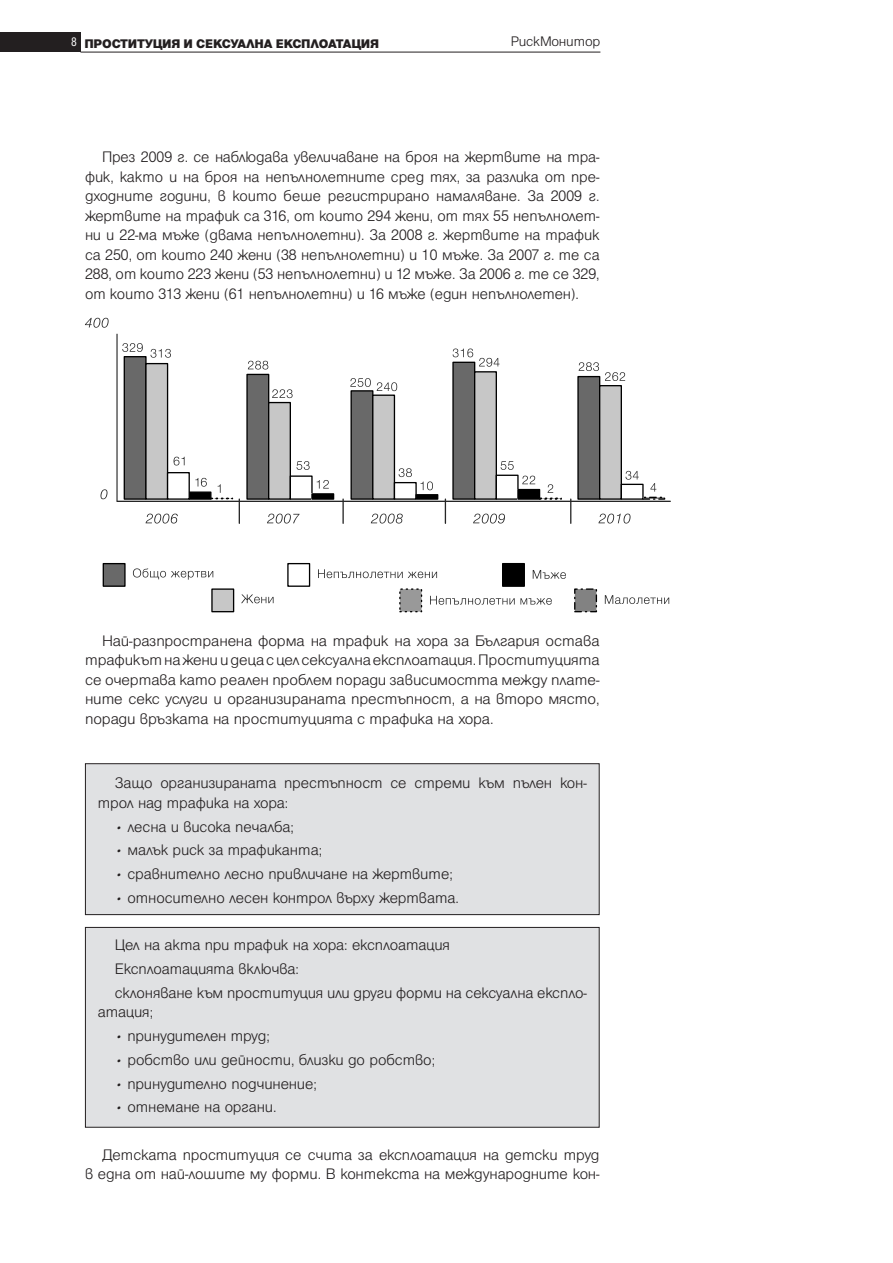
<style>
.page{position:relative;width:893px;height:1263px;background:#fff}
.page>*{position:absolute;margin:0;border:0;box-sizing:border-box;transform-origin:0 0}
.t1{font:300 16.5px/19.5px "Helen Bg";letter-spacing:-.01em;color:#231f20;text-align:justify}
.t2{font:300 15px "Helen Bg";letter-spacing:-.01em;color:#231f20}
.t3{font:900 13.5px "Helen Bg";letter-spacing:-.01em;color:#231f20}
.s1{font-weight:700;font-style:italic}
</style>
<div class="page">
<hr style="left:81px;top:52px;width:519px;height:1px;background:#231f20">
<div style="left:0;top:32px;width:81px;height:20px;background:#231f20"></div>
<div style="left:85px;top:927px;width:514px;height:200px;background:#e0e1e3"></div>
<div style="left:85px;top:927px;width:515px;height:200px;border:1px solid #231f20"></div>
<div style="left:85px;top:764px;width:514px;height:151px;background:#e0e1e3"></div>
<div style="left:85px;top:763px;width:515px;height:152px;border:1px solid #231f20"></div>
<div style="left:124px;top:356px;width:23px;height:144px;background:#696969;border:1px solid #000"></div>
<svg style="left:133px;top:568px;width:80px;height:12px"></svg>
<div style="left:103px;top:563px;width:23px;height:24px;background:#696969;border:1px solid #000"></div>
<svg style="left:241px;top:594px;width:33px;height:9px"></svg>
<div style="left:211px;top:588px;width:23px;height:24px;background:#c7c7c7;border:1px solid #000"></div>
<svg style="left:318px;top:569px;width:119px;height:9px"></svg>
<div style="left:287px;top:563px;width:23px;height:24px;background:#fff;border:1px solid #000"></div>
<svg style="left:605px;top:595px;width:64px;height:9px"></svg>
<div style="left:574px;top:588px;width:23px;height:24px;background:#828282;border:1px dashed #000"></div>
<svg style="left:533px;top:570px;width:33px;height:9px"></svg>
<div style="left:502px;top:563px;width:23px;height:24px;background:#000;border:1px solid #000"></div>
<svg style="left:430px;top:596px;width:122px;height:9px"></svg>
<div style="left:399px;top:588px;width:23px;height:24px;background:#999"></div>
<div style="left:145px;top:363px;width:23px;height:137px;background:#c7c7c7;border:1px solid #000"></div>
<div style="left:189px;top:491px;width:22px;height:9px;background:#000;border:1px solid #000"></div>
<div style="left:167px;top:472px;width:23px;height:28px;background:#fff;border:1px solid #000"></div>
<div style="left:246px;top:374px;width:23px;height:126px;background:#696969;border:1px solid #000"></div>
<div style="left:268px;top:402px;width:23px;height:98px;background:#c7c7c7;border:1px solid #000"></div>
<div style="left:290px;top:475px;width:23px;height:25px;background:#fff;border:1px solid #000"></div>
<div style="left:311px;top:493px;width:23px;height:7px;background:#000;border:1px solid #000"></div>
<div style="left:350px;top:390px;width:23px;height:110px;background:#696969;border:1px solid #000"></div>
<div style="left:372px;top:394px;width:23px;height:106px;background:#c7c7c7;border:1px solid #000"></div>
<div style="left:394px;top:482px;width:23px;height:18px;background:#fff;border:1px solid #000"></div>
<svg style="left:415px;top:494px;width:23px;height:6px"></svg>
<div style="left:452px;top:362px;width:23px;height:138px;background:#696969;border:1px solid #000"></div>
<div style="left:474px;top:371px;width:23px;height:129px;background:#c7c7c7;border:1px solid #000"></div>
<div style="left:496px;top:475px;width:23px;height:25px;background:#fff;border:1px solid #000"></div>
<div style="left:517px;top:489px;width:23px;height:11px;background:#000;border:1px solid #000"></div>
<div style="left:539px;top:497px;width:23px;height:3px;background:#999;border:1px dashed #000"></div>
<div style="left:577px;top:376px;width:23px;height:124px;background:#696969;border:1px solid #000"></div>
<div style="left:599px;top:385px;width:23px;height:115px;background:#c7c7c7;border:1px solid #000"></div>
<div style="left:621px;top:484px;width:23px;height:16px;background:#fff;border:1px solid #000"></div>
<div style="left:642px;top:497px;width:23px;height:3px;background:#828282;border:1px dashed #000"></div>
<hr style="left:117px;top:501px;width:553px;height:1px;background:#262626">
<svg style="left:122px;top:343px;width:21px;height:9px"></svg>
<svg style="left:151px;top:349px;width:20px;height:9px"></svg>
<svg style="left:174px;top:457px;width:11px;height:8px"></svg>
<svg style="left:195px;top:478px;width:38px;height:21px"></svg>
<svg style="left:248px;top:361px;width:20px;height:8px"></svg>
<svg style="left:272px;top:389px;width:21px;height:9px"></svg>
<svg style="left:296px;top:461px;width:14px;height:9px"></svg>
<svg style="left:317px;top:480px;width:12px;height:9px"></svg>
<svg style="left:350px;top:378px;width:21px;height:9px"></svg>
<svg style="left:377px;top:382px;width:20px;height:9px"></svg>
<svg style="left:399px;top:468px;width:13px;height:9px"></svg>
<svg style="left:420px;top:481px;width:13px;height:9px"></svg>
<svg style="left:453px;top:348px;width:20px;height:9px"></svg>
<svg style="left:479px;top:358px;width:20px;height:9px"></svg>
<svg style="left:501px;top:461px;width:13px;height:9px"></svg>
<svg style="left:522px;top:476px;width:13px;height:8px"></svg>
<svg style="left:548px;top:484px;width:5px;height:9px"></svg>
<svg style="left:579px;top:362px;width:20px;height:9px"></svg>
<svg style="left:605px;top:372px;width:20px;height:9px"></svg>
<svg style="left:625px;top:471px;width:14px;height:9px"></svg>
<svg style="left:650px;top:483px;width:6px;height:9px"></svg>
<svg style="left:85px;top:318px;width:24px;height:10px"></svg>
<svg style="left:101px;top:489px;width:6px;height:10px"></svg>
<svg style="left:146px;top:514px;width:32px;height:9px"></svg>
<hr style="left:116px;top:334px;width:2px;height:167px;background:#262626">
<svg style="left:267px;top:514px;width:33px;height:9px"></svg>
<svg style="left:239px;top:499px;width:1px;height:24px"></svg>
<svg style="left:371px;top:514px;width:32px;height:9px"></svg>
<hr style="left:342px;top:499px;width:2px;height:24px;background:#262626">
<svg style="left:473px;top:514px;width:32px;height:9px"></svg>
<svg style="left:445px;top:499px;width:1px;height:24px"></svg>
<svg style="left:598px;top:514px;width:32px;height:9px"></svg>
<svg style="left:570px;top:499px;width:1px;height:24px"></svg>
<p class="t3" style="left:71px;top:36px;width:309px"><sup>8</sup> ПРОСТИТУЦИЯ И СЕКСУАЛНА ЕКСПЛОАТАЦИЯ</p>
<p class="t2" style="left:511px;top:33px;width:91px">РискМонитор</p>
<p class="t1" style="left:85px;top:147px;width:516px;text-indent:17px">През 2009 г. се наблюдава увеличаване на броя на жертвите на тра&shy;фик, както и на броя на непълнолетните сред тях, за разлика от пре&shy;дходните години, в които беше регистрирано намаляване. За 2009 г. жертвите на трафик са 316, от които 294 жени, от тях 55 непълнолет&shy;ни и 22-ма мъже (двама непълнолетни). За 2008 г. жертвите на трафик са 250, от които 240 жени (38 непълнолетни) и 10 мъже. За 2007 г. те са 288, от които 223 жени (53 непълнолетни) и 12 мъже. За 2006 г. те се 329, от които 313 жени (61 непълнолетни) и 16 мъже (един непълнолетен).</p>
<p class="t1" style="left:85px;top:630px;width:516px;text-indent:17px">Най-разпространена форма на трафик на хора за България остава трафикът на жени и деца с цел сексуална експлоатация. Проституцията се очертава като реален проблем поради зависимостта между плате&shy;ните секс услуги и организираната престъпност, а на второ място, поради връзката на проституцията с трафика на хора.</p>
<p class="t1" style="left:98px;top:773px;width:491px;text-indent:17px">Защо организираната престъпност се стреми към пълен кон&shy;трол над трафика на хора:</p>
<p class="t1" style="left:115px;top:816px;width:181px"><span class="s1">•</span> лесна и висока печалба;</p>
<p class="t1" style="left:115px;top:840px;width:209px"><span class="s1">•</span> малък риск за трафиканта;</p>
<p class="t1" style="left:115px;top:864px;width:340px"><span class="s1">•</span> сравнително лесно привличане на жертвите;</p>
<p class="t1" style="left:115px;top:887px;width:346px"><span class="s1">•</span> относително лесен контрол върху жертвата.</p>
<p class="t1" style="left:115px;top:933px;width:474px;line-height:23.7px;text-align:left">Цел на акта при трафик на хора: експлоатация<br>Експлоатацията включва:<br>склоняване към проституция или други форми на сексуална експло-</p>
<p class="t1" style="left:98px;top:1002px;width:57px">атация;</p>
<p class="t1" style="left:115px;top:1026px;width:157px"><span class="s1">•</span> принудителен труд;</p>
<p class="t1" style="left:115px;top:1049px;width:322px"><span class="s1">•</span> робство или дейности, близки до робство;</p>
<p class="t1" style="left:115px;top:1073px;width:204px"><span class="s1">•</span> принудително подчинение;</p>
<p class="t1" style="left:115px;top:1097px;width:163px"><span class="s1">•</span> отнемане на органи.</p>
<p class="t1" style="left:85px;top:1144px;width:516px;text-align:right">Детската проституция се счита за експлоатация на детски труд<br>в една от най-лошите му форми. В контекста на международните кон-</p>
</div>
